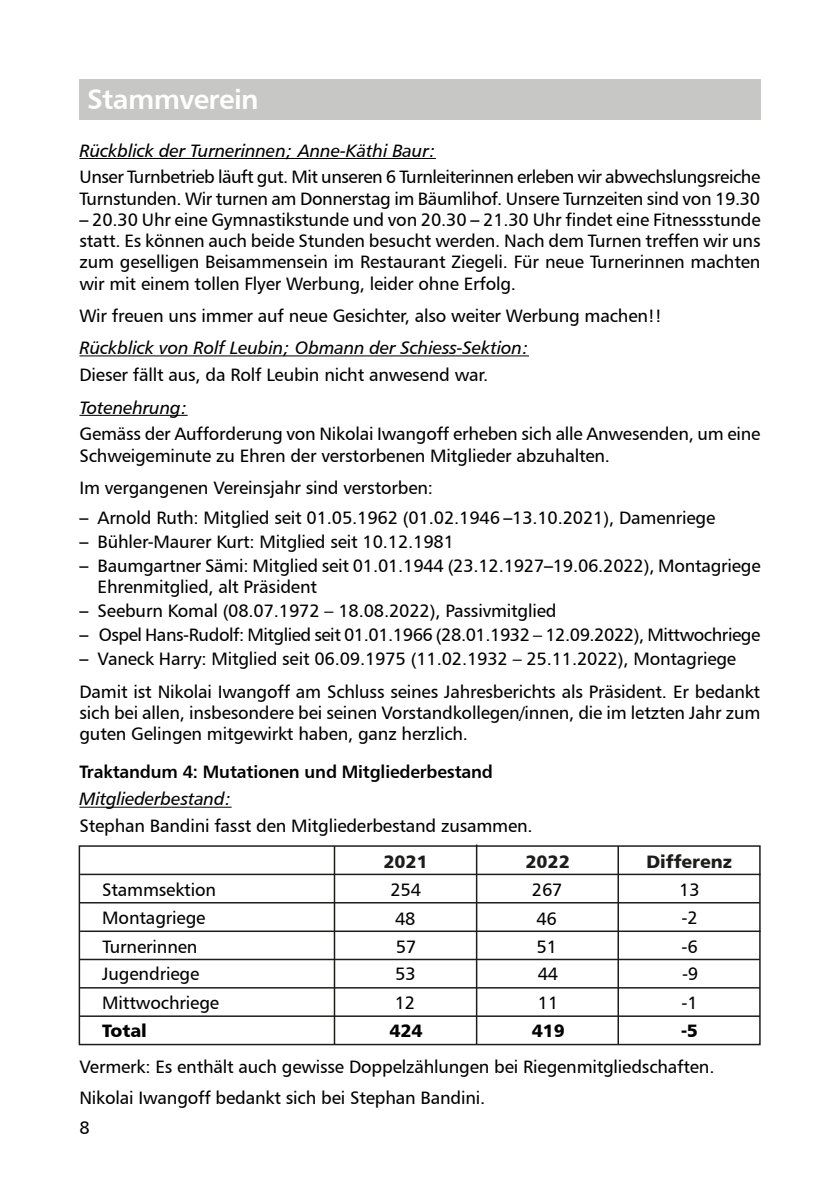
<style>
.page{position:relative;width:840px;height:1191px;background:#fff}
.page>*{position:absolute;margin:0;border:0;box-sizing:border-box;transform-origin:0 0}
.t1{font:28px "Humanist 777 BT Bold B";letter-spacing:-.02em;color:#fff}
.t2{font:18px/21.2px "Humanist 777 BT Roman B";letter-spacing:-.01em;color:#000}
.t3{font:18px "Humanist 777 BT Italic B";letter-spacing:-.01em;color:#000}
.t4{font:18px "Humanist 777 BT Bold B";letter-spacing:-.01em;color:#000}
.t5{font:18px "Humanist 777 BT Black B";color:#1d1d1b}
.t6{font:18px "Humanist 777 BT Black B";letter-spacing:-.005em;color:#000}
.s1{font-family:"Humanist 777 BT Bold B"}
</style>
<div class="page">
<div style="left:79px;top:79px;width:681px;height:41px;background:#c7c7c6"></div>
<hr style="left:79px;top:158px;width:356px;height:1px;background:#000">
<hr style="left:79px;top:355px;width:449px;height:1px;background:#000">
<hr style="left:79px;top:415px;width:108px;height:1px;background:#000">
<hr style="left:79px;top:806px;width:152px;height:1px;background:#000">
<hr style="left:80px;top:873px;width:680px;height:2px;background:#1d1d1b">
<hr style="left:333px;top:846px;width:2px;height:198px;background:#1d1d1b">
<hr style="left:475px;top:844px;width:2px;height:200px;background:#1d1d1b">
<hr style="left:617px;top:846px;width:1px;height:198px;background:#1d1d1b">
<hr style="left:79px;top:902px;width:680px;height:1px;background:#1d1d1b">
<hr style="left:80px;top:930px;width:680px;height:2px;background:#1d1d1b">
<hr style="left:79px;top:958px;width:680px;height:2px;background:#1d1d1b">
<hr style="left:79px;top:987px;width:680px;height:1px;background:#1d1d1b">
<hr style="left:79px;top:1015px;width:680px;height:2px;background:#1d1d1b">
<div style="left:79px;top:845px;width:681px;height:200px;border:2px solid #1d1d1b"></div>
<h1 class="t1" style="left:87px;top:81px;width:173px">Stammverein</h1>
<p class="t3" style="left:79px;top:139px;width:358px">Rückblick der Turnerinnen; Anne-Käthi Baur:</p>
<p class="t2" style="left:79px;top:166px;width:682px">Unser Turnbetrieb läuft gut. Mit unseren 6 Turnleiterinnen erleben wir abwechslungsreiche<br>Turnstunden. Wir turnen am Donnerstag im Bäumlihof. Unsere Turnzeiten sind von 19.30</p>
<p class="t2" style="left:79px;top:209px;width:682px;text-align:justify"><span class="s1">–</span> 20.30 Uhr eine Gymnastikstunde und von 20.30 <span class="s1">–</span> 21.30 Uhr findet eine Fitnessstunde statt. Es können auch beide Stunden besucht werden. Nach dem Turnen treffen wir uns zum geselligen Beisammensein im Restaurant Ziegeli. Für neue Turnerinnen machten wir mit einem tollen Flyer Werbung, leider ohne Erfolg.</p>
<p class="t2" style="left:79px;top:304px;width:583px">Wir freuen uns immer auf neue Gesichter, also weiter Werbung machen!!</p>
<p class="t3" style="left:79px;top:336px;width:451px">Rückblick von Rolf Leubin; Obmann der Schiess-Sektion:</p>
<p class="t2" style="left:79px;top:364px;width:410px">Dieser fällt aus, da Rolf Leubin nicht anwesend war.</p>
<p class="t3" style="left:79px;top:396px;width:110px">Totenehrung:</p>
<p class="t2" style="left:79px;top:423px;width:682px">Gemäss der Aufforderung von Nikolai Iwangoff erheben sich alle Anwesenden, um eine<br>Schweigeminute zu Ehren der verstorbenen Mitglieder abzuhalten.</p>
<p class="t2" style="left:79px;top:477px;width:355px">Im vergangenen Vereinsjahr sind verstorben:</p>
<p class="t2" style="left:79px;top:506px;width:637px"><span class="s1">–</span> Arnold Ruth: Mitglied seit 01.05.1962 (01.02.1946 <span class="s1">–</span>13.10.2021), Damenriege</p>
<p class="t2" style="left:79px;top:531px;width:376px"><span class="s1">–</span> Bühler-Maurer Kurt: Mitglied seit 10.12.1981</p>
<p class="t2" style="left:98px;top:555px;width:664px;text-indent:-18px"><span class="s1">–</span> Baumgartner Sämi: Mitglied seit 01.01.1944 (23.12.1927<span class="s1">–</span>19.06.2022), Montagriege<br>Ehrenmitglied, alt Präsident</p>
<p class="t2" style="left:79px;top:600px;width:478px"><span class="s1">–</span> Seeburn Komal (08.07.1972 – 18.08.2022), Passivmitglied</p>
<p class="t2" style="left:79px;top:624px;width:682px"><span class="s1">–</span> Ospel Hans-Rudolf: Mitglied seit 01.01.1966 (28.01.1932 – 12.09.2022), Mittwochriege</p>
<p class="t2" style="left:79px;top:642px;width:681px;line-height:32.6px"><span class="s1">–</span> Vaneck Harry: Mitglied seit 06.09.1975 (11.02.1932 – 25.11.2022), Montagriege<br>Damit ist Nikolai Iwangoff am Schluss seines Jahresberichts als Präsident. Er bedankt</p>
<p class="t2" style="left:79px;top:702px;width:682px">sich bei allen, insbesondere bei seinen Vorstandkollegen/innen, die im letzten Jahr zum guten Gelingen mitgewirkt haben, ganz herzlich.</p>
<p class="t4" style="left:79px;top:761px;width:415px">Traktandum 4: Mutationen und Mitgliederbestand</p>
<p class="t3" style="left:79px;top:787px;width:154px">Mitgliederbestand:</p>
<p class="t2" style="left:79px;top:815px;width:454px">Stephan Bandini fasst den Mitgliederbestand zusammen.</p>
<p class="t2" style="left:102px;top:875px;width:119px;line-height:28.2px">Stammsektion<br>Montagriege<br>Turnerinnen<br>Jugendriege<br>Mittwochriege</p>
<p class="t6" style="left:102px;top:1019px;width:46px">Total</p>
<p class="t5" style="left:383px;top:850px;width:46px">2021</p>
<p class="t5" style="left:525px;top:850px;width:46px">2022</p>
<p class="t5" style="left:646px;top:850px;width:87px">Differenz</p>
<p class="t2" style="left:390px;top:878px;width:32px">254</p>
<p class="t2" style="left:531px;top:878px;width:32px">267</p>
<p class="t2" style="left:679px;top:878px;width:22px">13</p>
<p class="t2" style="left:395px;top:907px;width:22px">48</p>
<p class="t2" style="left:536px;top:907px;width:22px">46</p>
<p class="t2" style="left:681px;top:907px;width:18px">-2</p>
<p class="t2" style="left:395px;top:935px;width:22px">57</p>
<p class="t2" style="left:536px;top:935px;width:22px">51</p>
<p class="t2" style="left:681px;top:935px;width:18px">-6</p>
<p class="t2" style="left:395px;top:962px;width:22px">53</p>
<p class="t2" style="left:537px;top:962px;width:22px">44</p>
<p class="t2" style="left:681px;top:962px;width:18px">-9</p>
<p class="t2" style="left:394px;top:991px;width:22px">12</p>
<p class="t2" style="left:537px;top:991px;width:22px">11</p>
<p class="t2" style="left:681px;top:991px;width:18px">-1</p>
<p class="t6" style="left:389px;top:1019px;width:35px">424</p>
<p class="t6" style="left:531px;top:1019px;width:35px">419</p>
<p class="t6" style="left:680px;top:1019px;width:19px">-5</p>
<p class="t2" style="left:79px;top:1050px;width:636px;line-height:31.4px">Vermerk: Es enthält auch gewisse Doppelzählungen bei Riegenmitgliedschaften.<br>Nikolai Iwangoff bedankt sich bei Stephan Bandini.</p>
<p class="t2" style="left:79px;top:1117px;width:12px">8</p>
</div>
